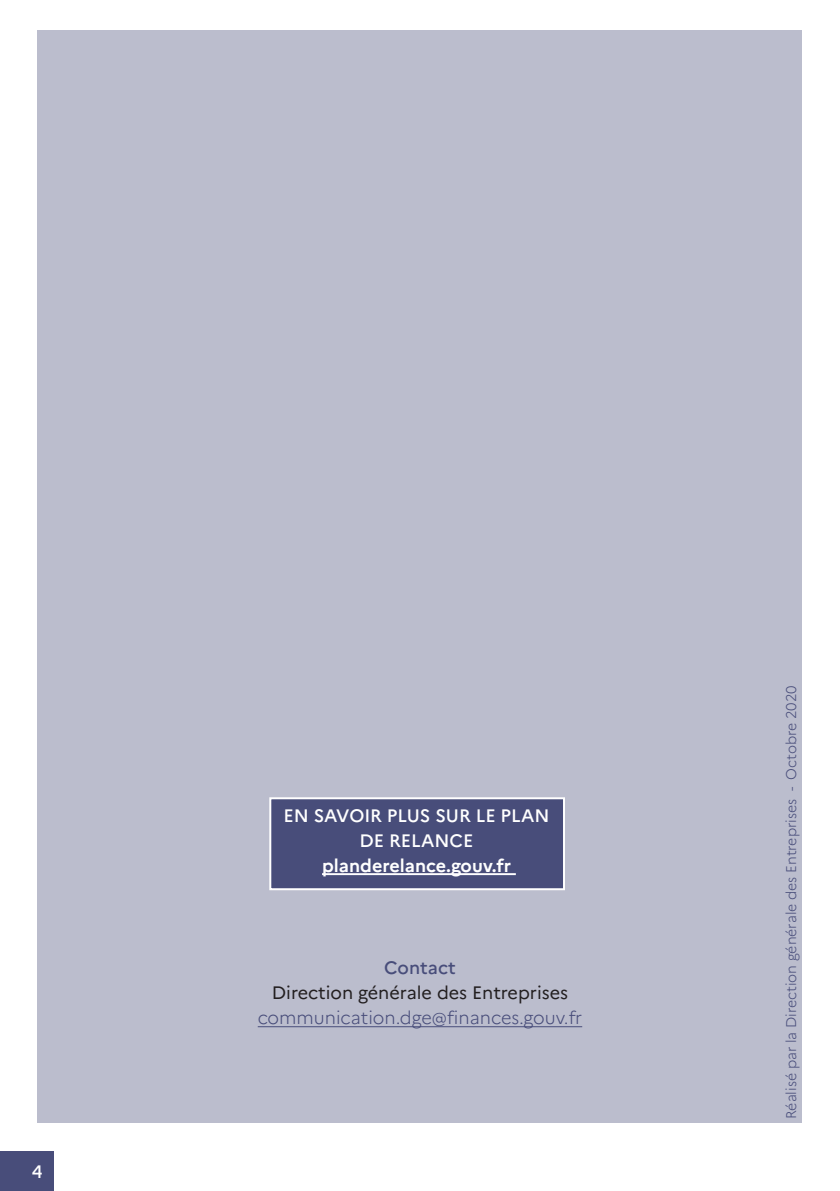
<style>
.page{position:relative;width:840px;height:1191px;background:#fff}
.page>*{position:absolute;margin:0;border:0;box-sizing:border-box;transform-origin:0 0}
.TxtCourant{font:300 18px "Marianne";color:#484d7a}
.TxtCourant-2{font:500 18px/25px "Marianne";color:#fff;text-align:center}
.TxtCourant-3{font:18px "Marianne";color:#231f20}
.TxtCourant-4{font:700 18px "Marianne";color:#fff}
.TxtCourant-5{font:500 18px "Marianne";color:#484d7a}
.Txt_courant_alinea{font:300 14px "Marianne";color:#484d7a}
</style>
<div class="page">
<div style="left:0;top:1151px;width:54px;height:40px;background:#484d7a"></div>
<div style="left:37px;top:30px;width:764px;height:1092px;background:#bbbdcd"></div>
<hr style="left:257px;top:1026px;width:325px;height:1px;background:#484d7a">
<div style="left:269px;top:797px;width:295px;height:93px;background:#484d7a;border:2px solid #fff"></div>
<hr style="left:322px;top:873px;width:193px;height:2px;background:#fff">
<p class="TxtCourant-2" style="left:32px;top:1159px;width:12px">4</p>
<p class="TxtCourant-2" style="left:283px;top:802px;width:267px">EN SAVOIR PLUS SUR LE PLAN<br>DE RELANCE</p>
<p class="TxtCourant-4" style="left:322px;top:854px;width:190px">planderelance.gouv.fr</p>
<p class="TxtCourant-5" style="left:384px;top:957px;width:73px">Contact</p>
<p class="TxtCourant-3" style="left:272px;top:982px;width:297px">Direction générale des Entreprises</p>
<p class="TxtCourant" style="left:257px;top:1007px;width:326px">communication.dge@finances.gouv.fr</p>
<p class="Txt_courant_alinea" style="left:782px;top:1119px;width:435px;rotate:-90deg">Réalisé par la Direction générale des Entreprises - Octobre 2020</p>
</div>
